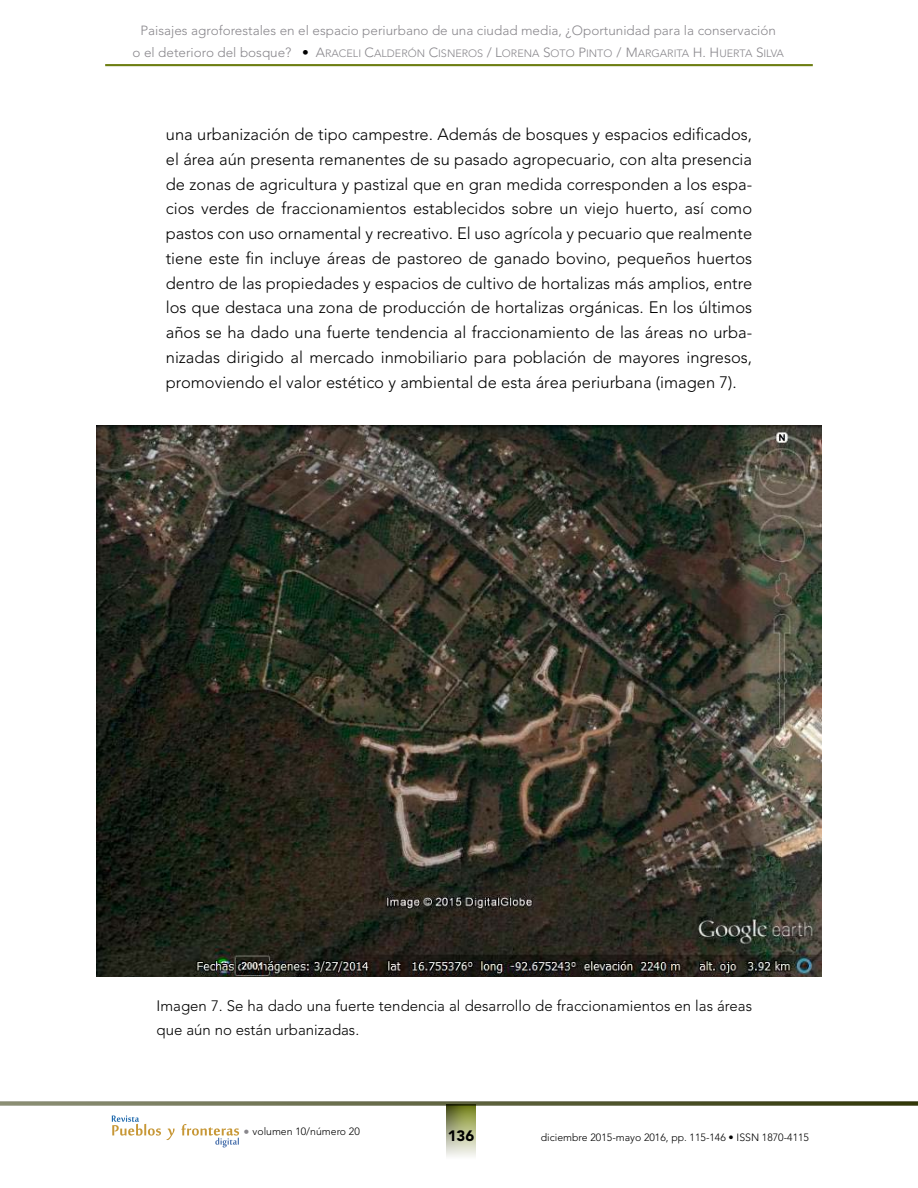
<style>
.page{position:relative;width:918px;height:1188px;background:#fff}
.page>*{position:absolute;margin:0;border:0;box-sizing:border-box;transform-origin:0 0}
.t1{font:300 16.5px/24.8px "Avenir LT Std";color:#000;text-align:justify}
.t2{font:300 15px/24px "Avenir LT Std";color:#000}
.t3{font:900 15px "Avenir LT Std";color:#000}
.t4{font:300 13.2px "Avenir LT Std";color:#89878c}
.t5{font:10.65px "Avenir LT Std Light SC800";color:#89878c}
.t6{font:300 10.5px "Avenir LT Std";color:#000}
.s1{font-family:"Avenir LT Std";font-weight:300;font-size:13.2px}
.s2{font-family:"Avenir LT Std";font-weight:300;font-size:13.2px;color:#000}
.s3{font-size:13.2px}
.s4{font-size:12px;color:#89878c}
</style>
<div class="page">
<div style="left:0;top:1100px;width:918px;height:88px;background:#000;opacity:.75"></div>
<div style="left:434px;top:1092px;width:56px;height:69px;background:#000;opacity:.75"></div>
<svg style="left:112px;top:1115px;width:128px;height:33px"></svg>
<hr style="left:105px;top:64px;width:708px;height:2px;background:#6d7e12">
<hr style="left:105px;top:68px;width:708px;height:1px;background:#6d7e12">
<img style="left:97px;top:425px;width:724px;height:551px">
<p class="t4" style="left:140px;top:23px;width:637px">Paisajes agroforestales en el espacio periurbano de una ciudad media, ¿Oportunidad para la conservación</p>
<p class="t5" style="left:132px;top:47px;width:653px"><span class="s1">o el deterioro del bosque?</span> <span class="s2">•</span> <span class="s3">A</span>RACELI <span class="s3">C</span>ALDERÓN <span class="s3">C</span>ISNEROS <span class="s3">/ L</span>ORENA <span class="s3">S</span>OTO <span class="s3">P</span>INTO <span class="s3">/ M</span>ARGARITA <span class="s3">H. H</span>UERTA <span class="s3">S</span>ILVA</p>
<p class="t1" style="left:166px;top:122px;width:588px">una urbanización de tipo campestre. Además de bosques y espacios edificados, el área aún presenta remanentes de su pasado agropecuario, con alta presencia de zonas de agricultura y pastizal que en gran medida corresponden a los espa&shy;cios verdes de fraccionamientos establecidos sobre un viejo huerto, así como pastos con uso ornamental y recreativo. El uso agrícola y pecuario que realmente tiene este fin incluye áreas de pastoreo de ganado bovino, pequeños huertos dentro de las propiedades y espacios de cultivo de hortalizas más amplios, entre los que destaca una zona de producción de hortalizas orgánicas. En los últimos años se ha dado una fuerte tendencia al fraccionamiento de las áreas no urba&shy;nizadas dirigido al mercado inmobiliario para población de mayores ingresos, promoviendo el valor estético y ambiental de esta área periurbana (imagen 7).</p>
<p class="t2" style="left:157px;top:994px;width:597px">Imagen 7. Se ha dado una fuerte tendencia al desarrollo de fraccionamientos en las áreas que aún no están urbanizadas.</p>
<p class="t6" style="left:243px;top:1125px;width:118px"><span class="s4">•</span> volumen 10/número 20</p>
<p class="t3" style="left:448px;top:1126px;width:28px">136</p>
<p class="t6" style="left:541px;top:1131px;width:270px">diciembre 2015-mayo 2016, pp. 115-146 • ISSN 1870-4115</p>
</div>
